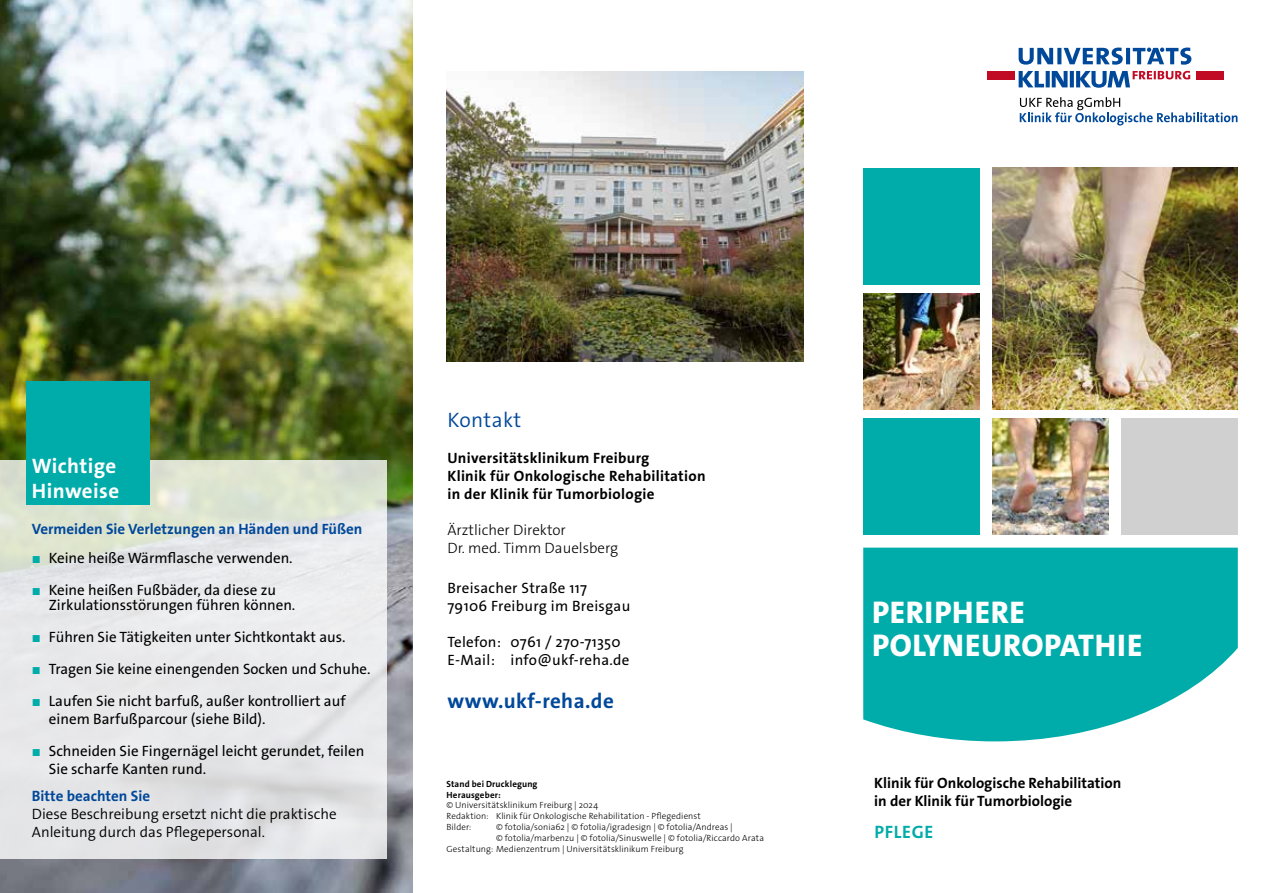
<style>
.page{position:relative;width:1263px;height:893px;background:#fff}
.page>*{position:absolute;margin:0;border:0;box-sizing:border-box;transform-origin:0 0}
.t1{font:800 31.5px/33px "The Sans Os F";letter-spacing:.02em;color:#fff}
.t2{font:700 21px/25.2px "The Sans Os F";letter-spacing:.02em;color:#fff}
.t3{font:700 21px "The Sans Os F";letter-spacing:.02em;color:#00489a}
.t4{font:300 21px "The Sans Os F";letter-spacing:.02em;color:#00489a}
.t5{font:700 18px "The Sans Os F";letter-spacing:.04em;color:#00aca9}
.t6{font:15px/18px "The Sans Os F";color:#000}
.t7{font:700 15px/18px "The Sans Os F";letter-spacing:.02em;color:#000}
.t8{font:15px/18px "The Sans Os F";letter-spacing:.02em;color:#000}
.t9{font:300 15px/18px "The Sans Os F";color:#000}
.t10{font:700 15px/18px "The Sans Os F";color:#000}
.t11{font:700 15px "The Sans Os F";color:#00489a}
.t12{font:300 15px/18px "The Sans Os F";color:#000}
.t13{font:300 9px/10.8px "The Sans Os F";letter-spacing:.01em;color:#000}
.t14{font:700 9px/10.8px "The Sans Os F";letter-spacing:.02em;color:#000}
.s1{font-family:"Arial";color:#00aca9}
</style>
<div class="page">
<svg style="left:863px;top:548px;width:375px;height:193px;background:#1ab4b1"></svg>
<svg style="left:1020px;top:97px;width:217px;height:28px"></svg>
<div style="left:1195px;top:71px;width:28px;height:8px;background:#c10b25"></div>
<div style="left:986px;top:71px;width:28px;height:8px;background:#c10b25"></div>
<svg style="left:1019px;top:48px;width:172px;height:17px"></svg>
<svg style="left:1019px;top:71px;width:171px;height:17px"></svg>
<img style="left:863px;top:293px;width:116px;height:117px">
<div style="left:863px;top:419px;width:116px;height:116px;background:#00aca9"></div>
<img style="left:992px;top:419px;width:116px;height:116px">
<div style="left:863px;top:168px;width:116px;height:116px;background:#00aca9"></div>
<img style="left:992px;top:168px;width:245px;height:241px">
<div style="left:1121px;top:419px;width:117px;height:116px;background:#d0d0d0"></div>
<img style="left:446px;top:71px;width:358px;height:290px">
<img style="left:0;top:0;width:412px;height:893px">
<svg style="left:0;top:460px;width:386px;height:399px;background:#e5e6e5"></svg>
<div style="left:26px;top:381px;width:124px;height:124px;background:#00aca9"></div>
<h2 class="t2" style="left:32px;top:453px;width:89px">Wichtige<br>Hinweise</h2>
<p class="t11" style="left:32px;top:519px;width:332px">Vermeiden Sie Verletzungen an Händen und Füßen</p>
<p class="t6" style="left:32px;top:549px;width:262px"><span class="s1">■</span> Keine heiße Wärmflasche verwenden.</p>
<p class="t6" style="left:49px;top:583px;width:248px;line-height:15px;text-indent:-17px"><span class="s1">■</span> Keine heißen Fußbäder, da diese zu<br>Zirkulationsstörungen führen können.</p>
<p class="t6" style="left:32px;top:628px;width:315px"><span class="s1">■</span> Führen Sie Tätigkeiten unter Sichtkontakt aus.</p>
<p class="t6" style="left:32px;top:660px;width:340px"><span class="s1">■</span> Tragen Sie keine einengenden Socken und Schuhe.</p>
<p class="t6" style="left:49px;top:692px;width:298px;text-indent:-17px"><span class="s1">■</span> Laufen Sie nicht barfuß, außer kontrolliert auf einem Barfußparcour (siehe Bild).</p>
<p class="t6" style="left:49px;top:742px;width:317px;text-indent:-17px"><span class="s1">■</span> Schneiden Sie Fingernägel leicht gerundet, feilen<br>Sie scharfe Kanten rund.</p>
<p class="t11" style="left:32px;top:786px;width:120px">Bitte beachten Sie</p>
<p class="t9" style="left:32px;top:805px;width:306px">Diese Beschreibung ersetzt nicht die praktische<br>Anleitung durch das Pflegepersonal.</p>
<h2 class="t4" style="left:447px;top:406px;width:75px">Kontakt</h2>
<p class="t7" style="left:447px;top:449px;width:260px">Universitätsklinikum Freiburg<br>Klinik für Onkologische Rehabilitation in der Klinik für Tumorbiologie</p>
<p class="t12" style="left:447px;top:521px;width:172px">Ärztlicher Direktor<br>Dr. med. Timm Dauelsberg</p>
<p class="t8" style="left:447px;top:579px;width:184px">Breisacher Straße 117<br>79106 Freiburg im Breisgau</p>
<p class="t8" style="left:447px;top:633px;width:184px">Telefon: 0761 / 270-71350<br>E-Mail: info@ukf-reha.de</p>
<h2 class="t3" style="left:447px;top:688px;width:168px">www.ukf-reha.de</h2>
<p class="t14" style="left:446px;top:778px;width:93px">Stand bei Drucklegung<br>Herausgeber:</p>
<p class="t13" style="left:446px;top:800px;width:256px">© Universitätsklinikum Freiburg | 2024<br>Redaktion: Klinik für Onkologische Rehabilitation - Pflegedienst<br>Bilder:</p>
<p class="t13" style="left:496px;top:822px;width:238px">© fotolia/sonia62 | © fotolia/igradesign | © fotolia/Andreas |</p>
<p class="t13" style="left:496px;top:832px;width:270px">© fotolia/marbenzu | © fotolia/Sinuswelle | © fotolia/Riccardo Arata</p>
<p class="t13" style="left:446px;top:843px;width:239px">Gestaltung: Medienzentrum | Universitätsklinikum Freiburg</p>
<h1 class="t1" style="left:872px;top:596px;width:272px">PERIPHERE<br>POLYNEUROPATHIE</h1>
<p class="t10" style="left:874px;top:774px;width:249px">Klinik für Onkologische Rehabilitation in der Klinik für Tumorbiologie</p>
<p class="t5" style="left:874px;top:820px;width:61px">PFLEGE</p>
</div>
